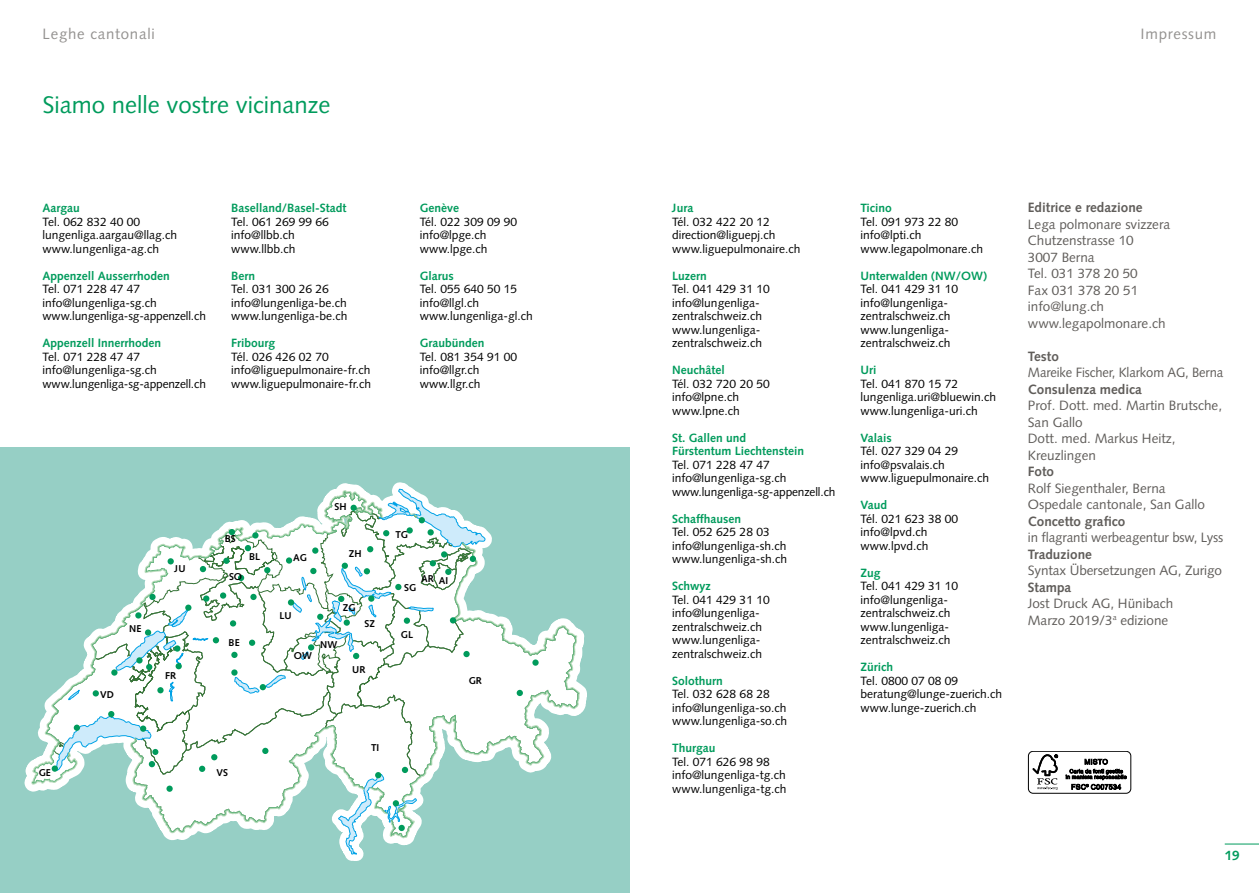
<style>
.page{position:relative;width:1259px;height:893px;background:#fff}
.page>*{position:absolute;margin:0;border:0;box-sizing:border-box;transform-origin:0 0}
.t1{font:24px "Syntax LT Std";color:#009b5c}
.t2{font:15px "Syntax LT Std";letter-spacing:.05em;color:#949290}
.t3{font:13.5px/16.5px "Syntax LT Std";color:#605d5a}
.t4{font:700 13.5px "Syntax LT Std";color:#605d5a}
.t5{font:13.5px "Syntax LT Std";color:#605d5a;scale:.96 1}
.t6{font:700 13.5px "Syntax LT Std";color:#009b5c}
.t7{font:12px/13.5px "Syntax LT Std";color:#000}
.t8{font:700 12px/13.5px "Syntax LT Std";color:#009b5c}
.t9{font:700 9.9px "Syntax LT Std";color:#000}
</style>
<div class="page">
<hr style="left:1224px;top:844px;width:35px;height:1px;background:#009b5c">
<div style="left:1028px;top:751px;width:103px;height:43px;border:1px solid #000;border-radius:5px"></div>
<svg style="left:1032px;top:754px;width:26px;height:36px"></svg>
<svg style="left:1066px;top:759px;width:60px;height:31px"></svg>
<div style="left:0;top:447px;width:629px;height:446px;background:#96cfc5"></div>
<svg style="left:33px;top:489px;width:545px;height:365px"></svg>
<p class="t2" style="left:43px;top:25px;width:114px">Leghe cantonali</p>
<h1 class="t1" style="left:43px;top:91px;width:289px">Siamo nelle vostre vicinanze</h1>
<p class="t8" style="left:43px;top:201px;width:39px">Aargau</p>
<p class="t7" style="left:43px;top:215px;width:136px">Tel. 062 832 40 00 lungenliga.aargau@llag.ch www.lungenliga-ag.ch</p>
<p class="t8" style="left:43px;top:269px;width:129px">Appenzell Ausserrhoden</p>
<p class="t7" style="left:43px;top:282px;width:165px">Tel. 071 228 47 47 info@lungenliga-sg.ch www.lungenliga-sg-appenzell.ch</p>
<p class="t8" style="left:43px;top:336px;width:120px">Appenzell Innerrhoden</p>
<p class="t7" style="left:43px;top:350px;width:165px">Tel. 071 228 47 47 info@lungenliga-sg.ch www.lungenliga-sg-appenzell.ch</p>
<p class="t8" style="left:231px;top:201px;width:117px">Baselland/Basel-Stadt</p>
<p class="t7" style="left:231px;top:215px;width:99px">Tel. 061 269 99 66 info@llbb.ch www.llbb.ch</p>
<p class="t8" style="left:231px;top:269px;width:25px">Bern</p>
<p class="t7" style="left:231px;top:282px;width:118px">Tel. 031 300 26 26 info@lungenliga-be.ch www.lungenliga-be.ch</p>
<p class="t8" style="left:231px;top:336px;width:46px">Fribourg</p>
<p class="t7" style="left:231px;top:350px;width:142px">Tél. 026 426 02 70 info@liguepulmonaire-fr.ch www.liguepulmonaire-fr.ch</p>
<p class="t8" style="left:420px;top:201px;width:41px">Genève</p>
<p class="t7" style="left:420px;top:215px;width:99px">Tél. 022 309 09 90 info@lpge.ch www.lpge.ch</p>
<p class="t8" style="left:420px;top:269px;width:35px">Glarus</p>
<p class="t7" style="left:420px;top:282px;width:115px">Tel. 055 640 50 15 info@llgl.ch www.lungenliga-gl.ch</p>
<p class="t8" style="left:420px;top:336px;width:66px">Graubünden</p>
<p class="t7" style="left:420px;top:350px;width:99px">Tel. 081 354 91 00 info@llgr.ch www.llgr.ch</p>
<p class="t9" style="left:39px;top:767px;width:14px">GE</p>
<p class="t9" style="left:129px;top:623px;width:14px">NE</p>
<p class="t9" style="left:100px;top:689px;width:15px">VD</p>
<p class="t9" style="left:175px;top:562px;width:13px">JU</p>
<p class="t9" style="left:165px;top:670px;width:13px">FR</p>
<p class="t9" style="left:335px;top:501px;width:14px">SH</p>
<p class="t9" style="left:225px;top:533px;width:13px">BS</p>
<p class="t9" style="left:395px;top:529px;width:14px">TG</p>
<p class="t9" style="left:249px;top:551px;width:13px">BL</p>
<p class="t9" style="left:293px;top:552px;width:15px">AG</p>
<p class="t9" style="left:349px;top:548px;width:14px">ZH</p>
<p class="t9" style="left:229px;top:571px;width:15px">SO</p>
<p class="t9" style="left:421px;top:574px;width:29px">AR AI</p>
<p class="t9" style="left:404px;top:582px;width:14px">SG</p>
<p class="t9" style="left:279px;top:610px;width:14px">LU</p>
<p class="t9" style="left:343px;top:602px;width:14px">ZG</p>
<p class="t9" style="left:364px;top:618px;width:12px">SZ</p>
<p class="t9" style="left:229px;top:637px;width:13px">BE</p>
<p class="t9" style="left:320px;top:639px;width:19px">NW</p>
<p class="t9" style="left:401px;top:629px;width:14px">GL</p>
<p class="t9" style="left:294px;top:650px;width:20px">OW</p>
<p class="t9" style="left:352px;top:664px;width:15px">UR</p>
<p class="t9" style="left:469px;top:674px;width:15px">GR</p>
<p class="t9" style="left:216px;top:767px;width:13px">VS</p>
<p class="t9" style="left:371px;top:742px;width:10px">TI</p>
<p class="t2" style="left:1140px;top:25px;width:77px">Impressum</p>
<p class="t8" style="left:672px;top:201px;width:23px">Jura</p>
<p class="t7" style="left:672px;top:215px;width:130px">Tél. 032 422 20 12 direction@liguepj.ch www.liguepulmonaire.ch</p>
<p class="t8" style="left:672px;top:269px;width:36px">Luzern</p>
<p class="t7" style="left:672px;top:282px;width:99px">Tel. 041 429 31 10 info@lungenliga&shy;zentralschweiz.ch www.lungenliga&shy;zentralschweiz.ch</p>
<p class="t8" style="left:672px;top:363px;width:54px">Neuchâtel</p>
<p class="t7" style="left:672px;top:377px;width:99px">Tél. 032 720 20 50 info@lpne.ch www.lpne.ch</p>
<p class="t8" style="left:672px;top:431px;width:133px">St. Gallen und<br>Fürstentum Liechtenstein</p>
<p class="t7" style="left:672px;top:458px;width:165px">Tel. 071 228 47 47 info@lungenliga-sg.ch www.lungenliga-sg-appenzell.ch</p>
<p class="t8" style="left:672px;top:512px;width:71px">Schaffhausen</p>
<p class="t7" style="left:672px;top:525px;width:117px">Tel. 052 625 28 03 info@lungenliga-sh.ch www.lungenliga-sh.ch</p>
<p class="t8" style="left:672px;top:579px;width:40px">Schwyz</p>
<p class="t7" style="left:672px;top:593px;width:99px">Tel. 041 429 31 10 info@lungenliga&shy;zentralschweiz.ch www.lungenliga&shy;zentralschweiz.ch</p>
<p class="t8" style="left:672px;top:674px;width:52px">Solothurn</p>
<p class="t7" style="left:672px;top:687px;width:117px">Tel. 032 628 68 28 info@lungenliga-so.ch www.lungenliga-so.ch</p>
<p class="t8" style="left:672px;top:741px;width:45px">Thurgau</p>
<p class="t7" style="left:672px;top:755px;width:116px">Tel. 071 626 98 98 info@lungenliga-tg.ch www.lungenliga-tg.ch</p>
<p class="t8" style="left:860px;top:201px;width:33px">Ticino</p>
<p class="t7" style="left:860px;top:215px;width:124px">Tel. 091 973 22 80 info@lpti.ch www.legapolmonare.ch</p>
<p class="t8" style="left:860px;top:269px;width:128px">Unterwalden (NW/OW)</p>
<p class="t7" style="left:860px;top:282px;width:99px">Tel. 041 429 31 10 info@lungenliga&shy;zentralschweiz.ch www.lungenliga&shy;zentralschweiz.ch</p>
<p class="t8" style="left:860px;top:363px;width:17px">Uri</p>
<p class="t7" style="left:860px;top:377px;width:137px">Tel. 041 870 15 72 lungenliga.uri@bluewin.ch www.lungenliga-uri.ch</p>
<p class="t8" style="left:860px;top:431px;width:33px">Valais</p>
<p class="t7" style="left:860px;top:444px;width:130px">Tél. 027 329 04 29 info@psvalais.ch www.liguepulmonaire.ch</p>
<p class="t8" style="left:860px;top:498px;width:28px">Vaud</p>
<p class="t7" style="left:860px;top:512px;width:99px">Tél. 021 623 38 00 info@lpvd.ch www.lpvd.ch</p>
<p class="t8" style="left:860px;top:566px;width:22px">Zug</p>
<p class="t7" style="left:860px;top:579px;width:99px">Tel. 041 429 31 10 info@lungenliga&shy;zentralschweiz.ch www.lungenliga&shy;zentralschweiz.ch</p>
<p class="t8" style="left:860px;top:660px;width:34px">Zürich</p>
<p class="t7" style="left:860px;top:674px;width:143px">Tel. 0800 07 08 09 beratung@lunge-zuerich.ch www.lunge-zuerich.ch</p>
<p class="t4" style="left:1028px;top:200px;width:116px">Editrice e redazione</p>
<p class="t3" style="left:1028px;top:216px;width:144px">Lega polmonare svizzera<br>Chutzenstrasse 10<br>3007 Berna<br>Tel. 031 378 20 50<br>Fax 031 378 20 51 info@lung.ch www.legapolmonare.ch</p>
<p class="t4" style="left:1028px;top:348px;width:32px">Testo</p>
<p class="t5" style="left:1028px;top:365px;width:205px">Mareike Fischer, Klarkom AG, Berna</p>
<p class="t4" style="left:1028px;top:381px;width:116px">Consulenza medica</p>
<p class="t3" style="left:1028px;top:397px;width:196px">Prof. Dott. med. Martin Brutsche,<br>San Gallo<br>Dott. med. Markus Heitz,<br>Kreuzlingen</p>
<p class="t4" style="left:1028px;top:464px;width:28px">Foto</p>
<p class="t3" style="left:1028px;top:480px;width:179px">Rolf Siegenthaler, Berna<br>Ospedale cantonale, San Gallo</p>
<p class="t4" style="left:1028px;top:513px;width:99px">Concetto grafico</p>
<p class="t3" style="left:1028px;top:529px;width:197px">in flagranti werbeagentur bsw, Lyss</p>
<p class="t4" style="left:1028px;top:546px;width:66px">Traduzione</p>
<p class="t3" style="left:1028px;top:562px;width:195px">Syntax Übersetzungen AG, Zurigo</p>
<p class="t4" style="left:1028px;top:579px;width:45px">Stampa</p>
<p class="t3" style="left:1028px;top:595px;width:147px">Jost Druck AG, Hünibach<br>Marzo 2019/3<sup>a</sup> edizione</p>
<p class="t6" style="left:1224px;top:848px;width:17px">19</p>
</div>
